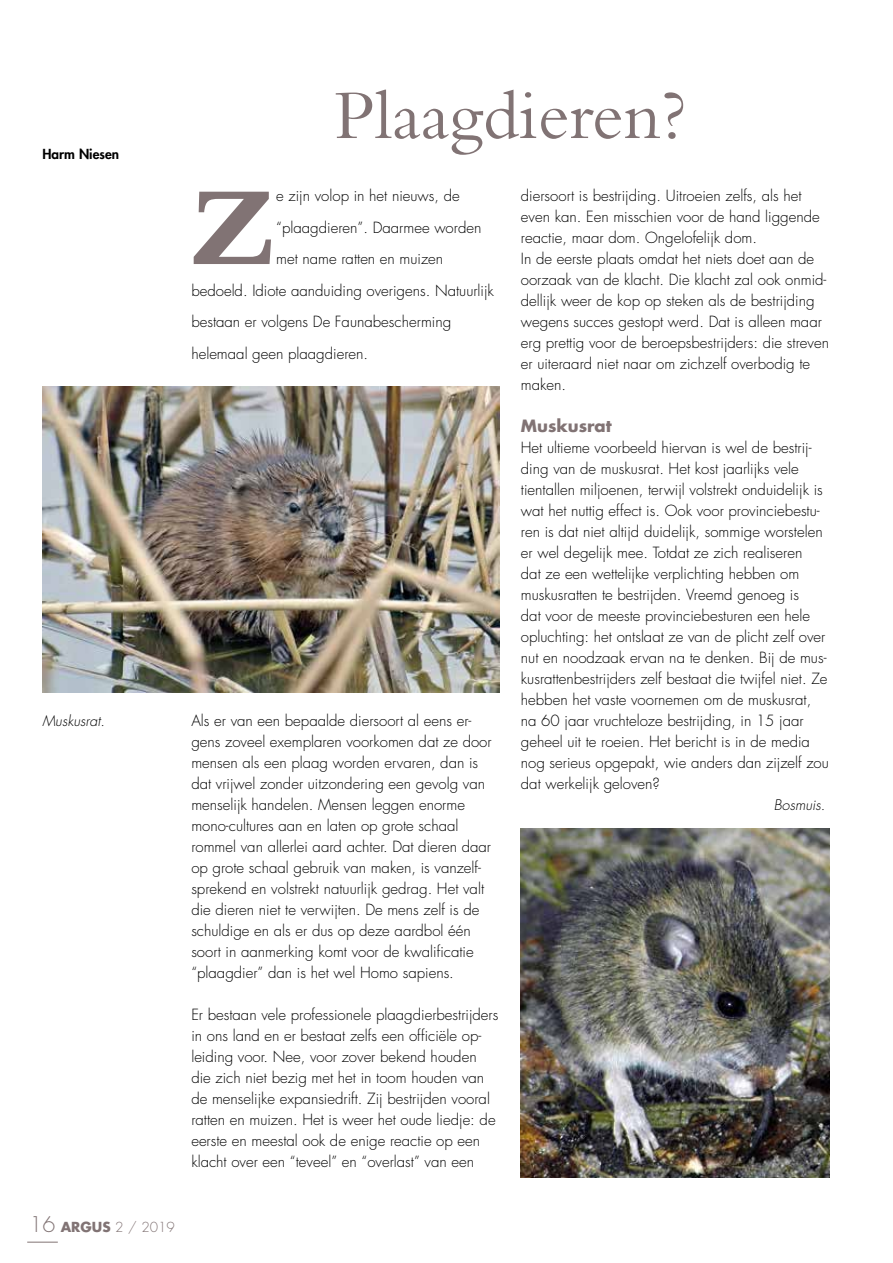
<style>
.page{position:relative;width:893px;height:1263px;background:#fff}
.page>*{position:absolute;margin:0;border:0;box-sizing:border-box;transform-origin:0 0}
.t1{font:800 116.25px "Bembo";color:#817374}
.t2{font:72px "Bembo";color:#817374}
.t3{font:700 16.5px "Futura Std";color:#817374}
.t4{font:300 15px/21px "Futura Std";color:#000}
.t5{font:italic 300 14.25px "Futura Std";color:#000}
.t6{font:300 13.5px "Futura Std";color:#817374}
.t7{font:800 13.5px "Futura Std";color:#000}
.s1{font-size:21px}
.s2{font-weight:700}
</style>
<div class="page">
<hr style="left:27px;top:1242px;width:31px;height:1px;background:#817374">
<img style="left:43px;top:387px;width:457px;height:305px">
<img style="left:521px;top:828px;width:308px;height:350px">
<p class="t7" style="left:43px;top:145px;width:78px">Harm Niesen</p>
<p class="t5" style="left:43px;top:712px;width:64px">Muskusrat.</p>
<h2 class="t2" style="left:334px;top:73px;width:353px">Plaagdieren?</h2>
<h1 class="t1" style="left:191px;top:162px;width:86px">Z</h1>
<p class="t4" style="left:276px;top:185px;width:185px">e zijn volop in het nieuws, de</p>
<p class="t4" style="left:276px;top:217px;width:207px">“plaagdieren”. Daarmee worden</p>
<p class="t4" style="left:276px;top:248px;width:169px">met name ratten en muizen</p>
<p class="t4" style="left:191px;top:280px;width:304px">bedoeld. Idiote aanduiding overigens. Natuurlijk</p>
<p class="t4" style="left:191px;top:311px;width:261px">bestaan er volgens De Faunabescherming</p>
<p class="t4" style="left:191px;top:343px;width:178px">helemaal geen plaagdieren.</p>
<p class="t4" style="left:191px;top:710px;width:302px">Als er van een bepaalde diersoort al eens er&shy;gens zoveel exemplaren voorkomen dat ze door mensen als een plaag worden ervaren, dan is dat vrijwel zonder uitzondering een gevolg van menselijk handelen. Mensen leggen enorme mono-cultures aan en laten op grote schaal rommel van allerlei aard achter. Dat dieren daar op grote schaal gebruik van maken, is vanzelf&shy;sprekend en volstrekt natuurlijk gedrag. Het valt die dieren niet te verwijten. De mens zelf is de schuldige en als er dus op deze aardbol één soort in aanmerking komt voor de kwalificatie “plaagdier” dan is het wel Homo sapiens.</p>
<p class="t4" style="left:191px;top:1004px;width:309px">Er bestaan vele professionele plaagdierbestrijders in ons land en er bestaat zelfs een officiële op&shy;leiding voor. Nee, voor zover bekend houden die zich niet bezig met het in toom houden van de menselijke expansiedrift. Zij bestrijden vooral ratten en muizen. Het is weer het oude liedje: de eerste en meestal ook de enige reactie op een klacht over een “teveel” en “overlast” van een</p>
<p class="t4" style="left:521px;top:185px;width:310px">diersoort is bestrijding. Uitroeien zelfs, als het even kan. Een misschien voor de hand liggende reactie, maar dom. Ongelofelijk dom.<br>In de eerste plaats omdat het niets doet aan de oorzaak van de klacht. Die klacht zal ook onmid&shy;dellijk weer de kop op steken als de bestrijding wegens succes gestopt werd. Dat is alleen maar erg prettig voor de beroepsbestrijders: die streven er uiteraard niet naar om zichzelf overbodig te maken.</p>
<p class="t3" style="left:521px;top:415px;width:92px">Muskusrat</p>
<p class="t4" style="left:521px;top:437px;width:309px">Het ultieme voorbeeld hiervan is wel de bestrij&shy;ding van de muskusrat. Het kost jaarlijks vele tientallen miljoenen, terwijl volstrekt onduidelijk is wat het nuttig effect is. Ook voor provinciebestu&shy;ren is dat niet altijd duidelijk, sommige worstelen er wel degelijk mee. Totdat ze zich realiseren<br>dat ze een wettelijke verplichting hebben om muskusratten te bestrijden. Vreemd genoeg is<br>dat voor de meeste provinciebesturen een hele opluchting: het ontslaat ze van de plicht zelf over nut en noodzaak ervan na te denken. Bij de mus&shy;kusrattenbestrijders zelf bestaat die twijfel niet. Ze hebben het vaste voornemen om de muskusrat, na 60 jaar vruchteloze bestrijding, in 15 jaar geheel uit te roeien. Het bericht is in de media nog serieus opgepakt, wie anders dan zijzelf zou dat werkelijk geloven?</p>
<p class="t5" style="left:774px;top:796px;width:53px">Bosmuis.</p>
<p class="t6" style="left:30px;top:1219px;width:147px"><span class="s1">16</span> <span class="s2">ARGUS</span> 2 / 2019</p>
</div>
